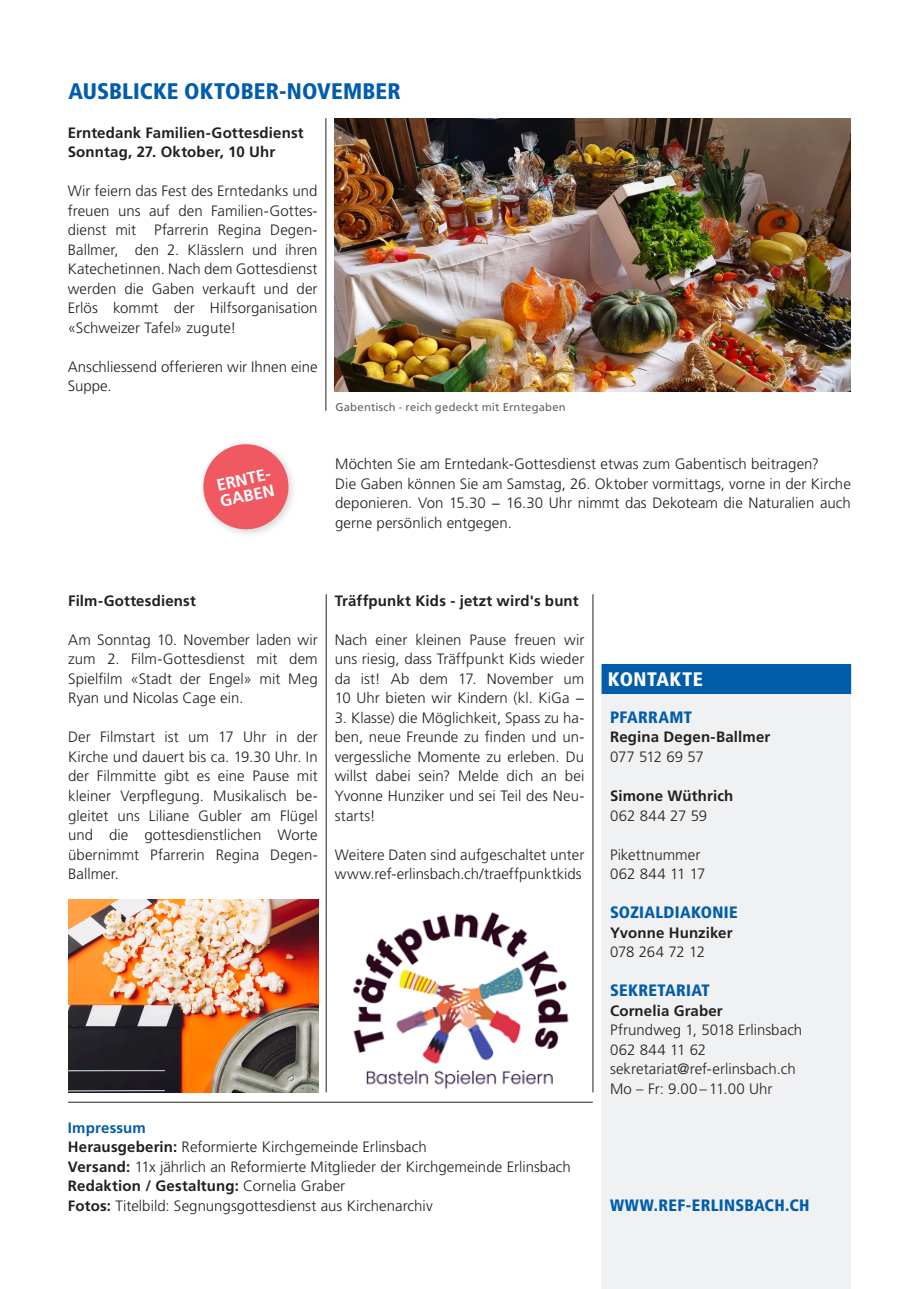
<style>
.page{position:relative;width:919px;height:1289px;background:#fff}
.page>*{position:absolute;margin:0;border:0;box-sizing:border-box;transform-origin:0 0}
._5_Titel_blau_15pt{font:900 condensed 22.5px "Frutiger LT Std";letter-spacing:.01em;color:#015dab}
._4_Titel_weiss_in_Balken_blau{font:900 condensed 19.5px "Frutiger LT Std";letter-spacing:.025em;color:#fff}
._2_Titel_blau_Einzug_11pt{font:900 condensed 16.5px "Frutiger LT Std";letter-spacing:.015em;color:#015dab}
.t1{font:700 16.5px "Frutiger LT Std";color:#fff}
._2_Lt_Blocksatz{font:300 15px/19.5px "Frutiger LT Std";letter-spacing:.005em;color:#231f20;text-align:justify}
._1_Lt_Tab{font:300 15px/19.5px "Frutiger LT Std";color:#231f20;text-align:justify}
._1_Lt_Einzug{font:300 15px/19.5px "Frutiger LT Std";color:#231f20}
._2_Lt_Blocksatz-2{font:700 15px "Frutiger LT Std";letter-spacing:.01em;color:#231f20}
._1_Lt_Einzug-2{font:700 15px "Frutiger LT Std";letter-spacing:.01em;color:#231f20}
._1_Lt_Tab-2{font:700 15px "Frutiger LT Std";letter-spacing:.01em;color:#231f20}
._2_Lt_Blocksatz-3{font:700 15px "Frutiger LT Std";letter-spacing:.01em;color:#015dab}
.Legende{font:11.25px "Frutiger LT Std";letter-spacing:.02em;color:#636366}
.s1{font-weight:700}
.s2{font-weight:300}
</style>
<div class="page">
<div style="left:601px;top:671px;width:250px;height:617px;background:#f0f1f2"></div>
<div style="left:601px;top:664px;width:250px;height:30px;background:#015dab"></div>
<hr style="left:68px;top:1101px;width:524px;height:1px;background:#231f20">
<img style="left:353px;top:912px;width:216px;height:177px">
<img style="left:334px;top:118px;width:516px;height:274px">
<img style="left:68px;top:899px;width:250px;height:193px">
<hr style="left:592px;top:594px;width:1px;height:498px;background:#231f20">
<hr style="left:325px;top:118px;width:1px;height:293px;background:#231f20">
<hr style="left:326px;top:594px;width:1px;height:498px;background:#231f20">
<svg style="left:203px;top:444px;width:89px;height:89px"></svg>
<p class="_5_Titel_blau_15pt" style="left:68px;top:77px;width:334px">AUSBLICKE OKTOBER-NOVEMBER</p>
<p class="_1_Lt_Tab-2" style="left:68px;top:124px;width:237px">Erntedank Familien-Gottesdienst</p>
<p class="_1_Lt_Tab-2" style="left:68px;top:143px;width:209px">Sonntag, 27. Oktober, 10 Uhr</p>
<p class="_1_Lt_Tab" style="left:68px;top:181px;width:251px">Wir feiern das Fest des Erntedanks und freuen uns auf den Familien-Gottes&shy;dienst mit Pfarrerin Regina Degen-Ballmer, den 2. Klässlern und ihren Katechetinnen. Nach dem Gottesdienst werden die Gaben verkauft und der Erlös kommt der Hilfsorganisation «Schweizer Tafel» zugute!</p>
<p class="_1_Lt_Tab" style="left:68px;top:357px;width:251px">Anschliessend offerieren wir Ihnen eine<br>Suppe.</p>
<p class="t1" style="left:215px;top:475px;width:59px;rotate:-12deg">ERNTE-</p>
<p class="t1" style="left:218px;top:491px;width:56px;rotate:-12deg">GABEN</p>
<p class="Legende" style="left:335px;top:400px;width:232px">Gabentisch - reich gedeckt mit Erntegaben</p>
<p class="_1_Lt_Tab" style="left:335px;top:454px;width:485px">Möchten Sie am Erntedank-Gottesdienst etwas zum Gabentisch beitragen?</p>
<p class="_1_Lt_Tab" style="left:335px;top:474px;width:517px">Die Gaben können Sie am Samstag, 26. Oktober vormittags, vorne in der Kirche deponieren. Von 15.30 − 16.30 Uhr nimmt das Dekoteam die Naturalien auch gerne persönlich entgegen.</p>
<p class="_2_Lt_Blocksatz-2" style="left:68px;top:592px;width:129px">Film-Gottesdienst</p>
<p class="_2_Lt_Blocksatz" style="left:68px;top:630px;width:251px">Am Sonntag 10. November laden wir zum 2. Film-Gottesdienst mit dem Spielfilm «Stadt der Engel» mit Meg Ryan und Nicolas Cage ein.</p>
<p class="_2_Lt_Blocksatz" style="left:68px;top:727px;width:251px">Der Filmstart ist um 17 Uhr in der Kirche und dauert bis ca. 19.30 Uhr. In der Filmmitte gibt es eine Pause mit kleiner Verpflegung. Musikalisch be&shy;gleitet uns Liliane Gubler am Flügel und die gottesdienstlichen Worte übernimmt Pfarrerin Regina Degen-Ballmer.</p>
<p class="_2_Lt_Blocksatz-2" style="left:335px;top:592px;width:245px">Träffpunkt Kids - jetzt wird's bunt</p>
<p class="_2_Lt_Blocksatz" style="left:335px;top:630px;width:251px">Nach einer kleinen Pause freuen wir uns riesig, dass Träffpunkt Kids wieder da ist! Ab dem 17. November um 10 Uhr bieten wir Kindern (kl. KiGa −</p>
<p class="_2_Lt_Blocksatz" style="left:335px;top:708px;width:251px">3. Klasse) die Möglichkeit, Spass zu ha&shy;ben, neue Freunde zu finden und un&shy;vergessliche Momente zu erleben. Du willst dabei sein? Melde dich an bei Yvonne Hunziker und sei Teil des Neu&shy;starts!</p>
<p class="_2_Lt_Blocksatz" style="left:335px;top:844px;width:251px">Weitere Daten sind aufgeschaltet unter</p>
<p class="_2_Lt_Blocksatz" style="left:335px;top:864px;width:248px">www.ref-erlinsbach.ch/traeffpunktkids</p>
<p class="_4_Titel_weiss_in_Balken_blau" style="left:608px;top:667px;width:96px">KONTAKTE</p>
<p class="_2_Titel_blau_Einzug_11pt" style="left:610px;top:707px;width:84px">PFARRAMT</p>
<p class="_1_Lt_Einzug-2" style="left:610px;top:728px;width:162px">Regina Degen-Ballmer</p>
<p class="_1_Lt_Einzug" style="left:610px;top:747px;width:95px">077 512 69 57</p>
<p class="_1_Lt_Einzug-2" style="left:610px;top:787px;width:125px">Simone Wüthrich</p>
<p class="_1_Lt_Einzug" style="left:610px;top:805px;width:99px">062 844 27 59</p>
<p class="_1_Lt_Einzug" style="left:610px;top:844px;width:97px">Pikettnummer<br>062 844 11 17</p>
<p class="_2_Titel_blau_Einzug_11pt" style="left:610px;top:902px;width:129px">SOZIALDIAKONIE</p>
<p class="_1_Lt_Einzug-2" style="left:610px;top:923px;width:124px">Yvonne Hunziker</p>
<p class="_1_Lt_Einzug" style="left:610px;top:942px;width:96px">078 264 72 12</p>
<p class="_2_Titel_blau_Einzug_11pt" style="left:610px;top:980px;width:101px">SEKRETARIAT</p>
<p class="_1_Lt_Einzug-2" style="left:610px;top:1001px;width:114px">Cornelia Graber</p>
<p class="_1_Lt_Einzug" style="left:610px;top:1020px;width:194px">Pfrundweg 1, 5018 Erlinsbach</p>
<p class="_1_Lt_Einzug" style="left:610px;top:1039px;width:98px">062 844 11 62</p>
<p class="_1_Lt_Einzug" style="left:610px;top:1059px;width:187px">sekretariat@ref-erlinsbach.ch</p>
<p class="_1_Lt_Einzug" style="left:610px;top:1078px;width:164px">Mo – Fr: 9.00–11.00 Uhr</p>
<p class="_2_Lt_Blocksatz-3" style="left:68px;top:1118px;width:80px">Impressum</p>
<p class="_2_Lt_Blocksatz" style="left:68px;top:1137px;width:360px"><span class="s1">Herausgeberin:</span> Reformierte Kirchgemeinde Erlinsbach</p>
<p class="_2_Lt_Blocksatz" style="left:68px;top:1156px;width:504px"><span class="s1">Versand:</span> 11x jährlich an Reformierte Mitglieder der Kirchgemeinde Erlinsbach</p>
<p class="_2_Lt_Blocksatz-2" style="left:68px;top:1177px;width:279px">Redaktion / Gestaltung: <span class="s2">Cornelia Graber</span></p>
<p class="_2_Lt_Blocksatz" style="left:68px;top:1195px;width:366px"><span class="s1">Fotos:</span> Titelbild: Segnungsgottesdienst aus Kirchenarchiv</p>
<p class="_2_Titel_blau_Einzug_11pt" style="left:610px;top:1194px;width:201px">WWW.REF-ERLINSBACH.CH</p>
</div>
